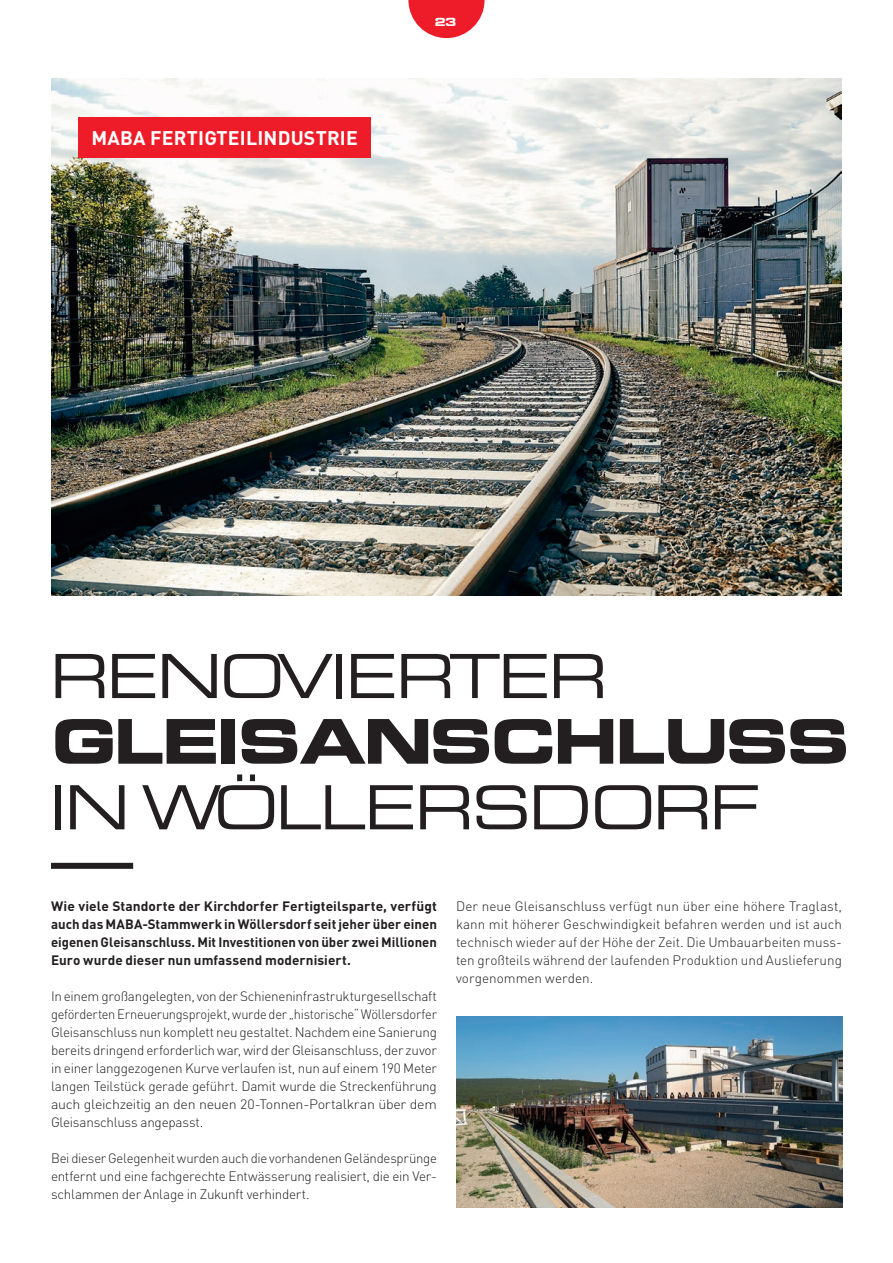
<style>
.page{position:relative;width:893px;height:1263px;background:#fff}
.page>*{position:absolute;margin:0;border:0;box-sizing:border-box;transform-origin:0 0}
.t1{font:57.15px "Thekla Bold Extended";letter-spacing:.01em;color:#231f20}
.t2{font:56.4px "Thekla Extended";letter-spacing:.01em;color:#231f20}
.t3{font:700 19.5px "DIN Pro";letter-spacing:.01em;color:#fff}
.t4{font:300 13.5px/18px "DIN Pro";letter-spacing:-.015em;color:#231f20;text-align:justify}
.t5{font:700 13.5px/18px "DIN Pro";color:#231f20;text-align:justify}
.t6{font:10.5px "Thekla Bold Extended";color:#fff}
</style>
<div class="page">
<svg style="left:408px;top:0;width:77px;height:38px"></svg>
<img style="left:52px;top:79px;width:790px;height:516px">
<div style="left:51px;top:863px;width:82px;height:6px;background:#231f20"></div>
<div style="left:79px;top:117px;width:292px;height:40px;background:#ee1c28"></div>
<img style="left:456px;top:1016px;width:386px;height:192px">
<p class="t3" style="left:92px;top:124px;width:268px">MABA FERTIGTEILINDUSTRIE</p>
<p class="t6" style="left:434px;top:14px;width:23px">23</p>
<p class="t2" style="left:51px;top:630px;width:556px">RENOVIERTER</p>
<p class="t1" style="left:51px;top:699px;width:797px">GLEISANSCHLUSS</p>
<p class="t2" style="left:51px;top:761px;width:707px">IN WÖLLERSDORF</p>
<p class="t5" style="left:51px;top:896px;width:387px">Wie viele Standorte der Kirchdorfer Fertigteilsparte, verfügt auch das MABA-Stammwerk in Wöllersdorf seit jeher über einen eigenen Gleisanschluss. Mit Investitionen von über zwei Millionen Euro wurde dieser nun umfassend modernisiert.</p>
<p class="t4" style="left:51px;top:986px;width:387px">In einem großangelegten, von der Schieneninfrastrukturgesellschaft geförderten Erneuerungsprojekt, wurde der „historische“ Wöllersdorfer Gleisanschluss nun komplett neu gestaltet. Nachdem eine Sanierung bereits dringend erforderlich war, wird der Gleisanschluss, der zuvor in einer langgezogenen Kurve verlaufen ist, nun auf einem 190 Meter langen Teilstück gerade geführt. Damit wurde die Streckenführung auch gleichzeitig an den neuen 20-Tonnen-Portalkran über dem Gleisanschluss angepasst.</p>
<p class="t4" style="left:51px;top:1148px;width:387px">Bei dieser Gelegenheit wurden auch die vorhandenen Geländesprünge entfernt und eine fachgerechte Entwässerung realisiert, die ein Ver&shy;schlammen der Anlage in Zukunft verhindert.</p>
<p class="t4" style="left:456px;top:896px;width:387px">Der neue Gleisanschluss verfügt nun über eine höhere Traglast, kann mit höherer Geschwindigkeit befahren werden und ist auch technisch wieder auf der Höhe der Zeit. Die Umbauarbeiten muss&shy;ten großteils während der laufenden Produktion und Auslieferung vorgenommen werden.</p>
</div>
